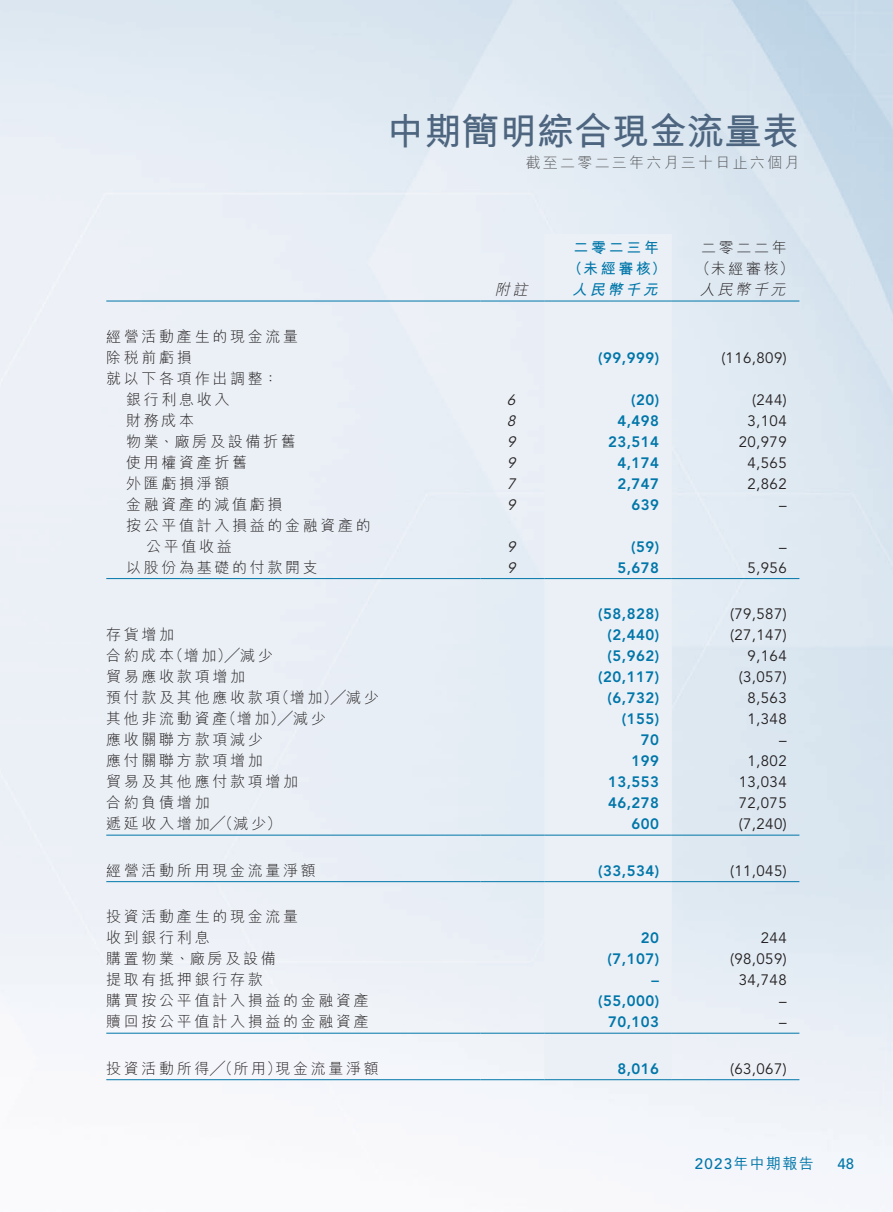
<style>
.page{position:relative;width:893px;height:1212px;background:#fff}
.page>*{position:absolute;margin:0;border:0;box-sizing:border-box;transform-origin:0 0}
.t1{font:700 37.5px "M Hei HK";color:#4d657f}
._50_Table_Body{font:300 15px "M Hei HK";letter-spacing:.18em;color:#231f20}
._50_Table_Body-2{font:800 15px "Avenir LT Std";letter-spacing:.03em;color:#0076a9}
._50_Table_Body-3{font:15px "Avenir LT Std";letter-spacing:.03em;color:#231f20}
.t2{font:300 15px "M Hei HK";letter-spacing:.15em;color:#57585a}
._50_Table_Body-4{font:700 15px "M Hei HK";letter-spacing:.18em;color:#0076a9}
.t3{font:500 15px "M Hei HK";letter-spacing:.09em;color:#0076a9}
._50_Table_Body-5{font:italic 15px "Avenir LT Std";color:#231f20}
._50_Table_Body-6{font:italic 300 15px "M Hei HK";color:#231f20}
._50_Table_Body-7{font:italic 700 15px "M Hei HK";color:#0076a9}
.t4{font:500 15px "Avenir LT Std";color:#0076a9}
.s1{font-family:"Avenir LT Std"}
</style>
<div class="page">
<div style="left:544px;top:234px;width:128px;height:845px;background:#ebf0f6"></div>
<hr style="left:106px;top:301px;width:374px;height:1px;background:#0076a9">
<hr style="left:480px;top:301px;width:64px;height:1px;background:#0076a9">
<hr style="left:544px;top:301px;width:128px;height:1px;background:#0076a9">
<hr style="left:672px;top:301px;width:127px;height:1px;background:#0076a9">
<hr style="left:106px;top:578px;width:374px;height:1px;background:#0076a9">
<hr style="left:480px;top:578px;width:64px;height:1px;background:#0076a9">
<hr style="left:544px;top:578px;width:128px;height:1px;background:#0076a9">
<hr style="left:672px;top:578px;width:127px;height:1px;background:#0076a9">
<hr style="left:106px;top:835px;width:374px;height:1px;background:#0076a9">
<hr style="left:480px;top:835px;width:64px;height:1px;background:#0076a9">
<hr style="left:544px;top:835px;width:128px;height:1px;background:#0076a9">
<hr style="left:672px;top:835px;width:127px;height:1px;background:#0076a9">
<hr style="left:106px;top:881px;width:374px;height:1px;background:#0076a9">
<hr style="left:480px;top:881px;width:64px;height:1px;background:#0076a9">
<hr style="left:544px;top:881px;width:128px;height:1px;background:#0076a9">
<hr style="left:672px;top:881px;width:127px;height:1px;background:#0076a9">
<hr style="left:106px;top:1033px;width:374px;height:1px;background:#0076a9">
<hr style="left:480px;top:1033px;width:64px;height:1px;background:#0076a9">
<hr style="left:544px;top:1033px;width:128px;height:1px;background:#0076a9">
<hr style="left:672px;top:1033px;width:127px;height:1px;background:#0076a9">
<hr style="left:106px;top:1079px;width:374px;height:1px;background:#0076a9">
<hr style="left:480px;top:1079px;width:64px;height:1px;background:#0076a9">
<hr style="left:544px;top:1079px;width:128px;height:1px;background:#0076a9">
<hr style="left:672px;top:1079px;width:127px;height:1px;background:#0076a9">
<h1 class="t1" style="left:387px;top:104px;width:414px">中期簡明綜合現金流量表</h1>
<p class="t2" style="left:526px;top:155px;width:275px">截至二零二三年六月三十日止六個月</p>
<p class="_50_Table_Body-4" style="left:573px;top:237px;width:87px">二零二三年</p>
<p class="_50_Table_Body" style="left:701px;top:240px;width:87px">二零二二年</p>
<p class="_50_Table_Body-4" style="left:568px;top:258px;width:100px">（未經審核）</p>
<p class="_50_Table_Body" style="left:695px;top:261px;width:100px">（未經審核(</p>
<p class="_50_Table_Body-6" style="left:495px;top:282px;width:38px">附註</p>
<p class="_50_Table_Body-7" style="left:572px;top:279px;width:92px">人民幣千元</p>
<p class="_50_Table_Body-6" style="left:700px;top:282px;width:91px">人民幣千元</p>
<p class="_50_Table_Body" style="left:106px;top:328px;width:193px">經營活動產生的現金流量</p>
<p class="_50_Table_Body" style="left:106px;top:349px;width:87px">除稅前虧損</p>
<p class="_50_Table_Body" style="left:106px;top:370px;width:173px">就以下各項作出調整：</p>
<p class="_50_Table_Body-2" style="left:598px;top:348px;width:62px">)99,999(</p>
<p class="_50_Table_Body-3" style="left:721px;top:349px;width:67px">)116,809(</p>
<p class="_50_Table_Body" style="left:126px;top:391px;width:105px">銀行利息收入</p>
<p class="_50_Table_Body-5" style="left:507px;top:391px;width:14px">6</p>
<p class="_50_Table_Body-2" style="left:631px;top:390px;width:29px">)20(</p>
<p class="_50_Table_Body-3" style="left:752px;top:391px;width:36px">)244(</p>
<p class="_50_Table_Body" style="left:126px;top:412px;width:70px">財務成本</p>
<p class="_50_Table_Body-5" style="left:507px;top:412px;width:14px">8</p>
<p class="_50_Table_Body-2" style="left:617px;top:411px;width:43px">4,498</p>
<p class="_50_Table_Body-3" style="left:747px;top:412px;width:41px">3,104</p>
<p class="_50_Table_Body" style="left:126px;top:433px;width:171px">物業、廠房及設備折舊</p>
<p class="_50_Table_Body-5" style="left:507px;top:433px;width:14px">9</p>
<p class="_50_Table_Body-2" style="left:608px;top:432px;width:53px">23,514</p>
<p class="_50_Table_Body-3" style="left:739px;top:433px;width:49px">20,979</p>
<p class="_50_Table_Body" style="left:126px;top:454px;width:123px">使用權資產折舊</p>
<p class="_50_Table_Body-5" style="left:507px;top:454px;width:14px">9</p>
<p class="_50_Table_Body-2" style="left:617px;top:453px;width:43px">4,174</p>
<p class="_50_Table_Body-3" style="left:747px;top:454px;width:41px">4,565</p>
<p class="_50_Table_Body" style="left:126px;top:475px;width:105px">外匯虧損淨額</p>
<p class="_50_Table_Body-5" style="left:507px;top:475px;width:14px">7</p>
<p class="_50_Table_Body-2" style="left:617px;top:474px;width:43px">2,747</p>
<p class="_50_Table_Body-3" style="left:747px;top:475px;width:41px">2,862</p>
<p class="_50_Table_Body" style="left:126px;top:496px;width:158px">金融資產的減值虧損</p>
<p class="_50_Table_Body" style="left:126px;top:517px;width:246px">按公平值計入損益的金融資產的</p>
<p class="_50_Table_Body-5" style="left:507px;top:496px;width:14px">9</p>
<p class="_50_Table_Body-2" style="left:632px;top:495px;width:29px">639</p>
<p class="_50_Table_Body-3" style="left:779px;top:496px;width:9px">–</p>
<p class="_50_Table_Body" style="left:146px;top:538px;width:87px">公平值收益</p>
<p class="_50_Table_Body-5" style="left:507px;top:538px;width:14px">9</p>
<p class="_50_Table_Body-2" style="left:631px;top:537px;width:29px">)59(</p>
<p class="_50_Table_Body-3" style="left:779px;top:538px;width:9px">–</p>
<p class="_50_Table_Body" style="left:126px;top:559px;width:193px">以股份為基礎的付款開支</p>
<p class="_50_Table_Body-5" style="left:507px;top:559px;width:14px">9</p>
<p class="_50_Table_Body-2" style="left:617px;top:558px;width:43px">5,678</p>
<p class="_50_Table_Body-3" style="left:747px;top:559px;width:41px">5,956</p>
<p class="_50_Table_Body-2" style="left:598px;top:605px;width:62px">)58,828(</p>
<p class="_50_Table_Body-3" style="left:730px;top:605px;width:58px">)79,587(</p>
<p class="_50_Table_Body" style="left:106px;top:627px;width:70px">存貨增加</p>
<p class="_50_Table_Body-2" style="left:608px;top:626px;width:53px">)2,440(</p>
<p class="_50_Table_Body-3" style="left:730px;top:626px;width:58px">)27,147(</p>
<p class="_50_Table_Body" style="left:168px;top:648px;width:106px">（增加）╱減少</p>
<p class="_50_Table_Body" style="left:106px;top:648px;width:70px">合約成本</p>
<p class="_50_Table_Body-2" style="left:608px;top:647px;width:53px">)5,962(</p>
<p class="_50_Table_Body-3" style="left:747px;top:647px;width:41px">9,164</p>
<p class="_50_Table_Body" style="left:106px;top:669px;width:140px">貿易應收款項增加</p>
<p class="_50_Table_Body-2" style="left:598px;top:668px;width:62px">)20,117(</p>
<p class="_50_Table_Body-3" style="left:739px;top:668px;width:49px">)3,057(</p>
<p class="_50_Table_Body" style="left:274px;top:690px;width:106px">（增加）╱減少</p>
<p class="_50_Table_Body" style="left:106px;top:690px;width:176px">預付款及其他應收款項</p>
<p class="_50_Table_Body-2" style="left:608px;top:689px;width:53px">)6,732(</p>
<p class="_50_Table_Body-3" style="left:747px;top:689px;width:41px">8,563</p>
<p class="_50_Table_Body" style="left:221px;top:711px;width:106px">（增加）╱減少</p>
<p class="_50_Table_Body" style="left:106px;top:711px;width:123px">其他非流動資產</p>
<p class="_50_Table_Body-2" style="left:622px;top:710px;width:39px">)155(</p>
<p class="_50_Table_Body-3" style="left:747px;top:710px;width:41px">1,348</p>
<p class="_50_Table_Body" style="left:106px;top:732px;width:158px">應收關聯方款項減少</p>
<p class="_50_Table_Body-2" style="left:641px;top:731px;width:20px">70</p>
<p class="_50_Table_Body-3" style="left:779px;top:731px;width:9px">–</p>
<p class="_50_Table_Body" style="left:106px;top:753px;width:158px">應付關聯方款項增加</p>
<p class="_50_Table_Body-2" style="left:632px;top:752px;width:29px">199</p>
<p class="_50_Table_Body-3" style="left:747px;top:752px;width:41px">1,802</p>
<p class="_50_Table_Body" style="left:106px;top:774px;width:193px">貿易及其他應付款項增加</p>
<p class="_50_Table_Body-2" style="left:608px;top:773px;width:53px">13,553</p>
<p class="_50_Table_Body-3" style="left:739px;top:773px;width:49px">13,034</p>
<p class="_50_Table_Body" style="left:106px;top:795px;width:105px">合約負債增加</p>
<p class="_50_Table_Body-2" style="left:608px;top:794px;width:53px">46,278</p>
<p class="_50_Table_Body-3" style="left:739px;top:794px;width:49px">72,075</p>
<p class="_50_Table_Body" style="left:106px;top:816px;width:177px">遞延收入增加╱（減少(</p>
<p class="_50_Table_Body-2" style="left:632px;top:815px;width:29px">600</p>
<p class="_50_Table_Body-3" style="left:739px;top:815px;width:49px">)7,240(</p>
<p class="_50_Table_Body" style="left:106px;top:862px;width:211px">經營活動所用現金流量淨額</p>
<p class="_50_Table_Body" style="left:106px;top:909px;width:193px">投資活動產生的現金流量</p>
<p class="_50_Table_Body-2" style="left:598px;top:861px;width:62px">)33,534(</p>
<p class="_50_Table_Body-3" style="left:730px;top:862px;width:58px">)11,045(</p>
<p class="_50_Table_Body" style="left:106px;top:930px;width:105px">收到銀行利息</p>
<p class="_50_Table_Body-2" style="left:641px;top:929px;width:20px">20</p>
<p class="_50_Table_Body-3" style="left:761px;top:929px;width:27px">244</p>
<p class="_50_Table_Body" style="left:106px;top:951px;width:171px">購置物業、廠房及設備</p>
<p class="_50_Table_Body-2" style="left:608px;top:950px;width:53px">)7,107(</p>
<p class="_50_Table_Body-3" style="left:730px;top:950px;width:58px">)98,059(</p>
<p class="_50_Table_Body" style="left:106px;top:972px;width:158px">提取有抵押銀行存款</p>
<p class="_50_Table_Body-2" style="left:652px;top:971px;width:9px">–</p>
<p class="_50_Table_Body-3" style="left:739px;top:971px;width:49px">34,748</p>
<p class="_50_Table_Body" style="left:106px;top:993px;width:264px">購買按公平值計入損益的金融資產</p>
<p class="_50_Table_Body-2" style="left:598px;top:992px;width:62px">)55,000(</p>
<p class="_50_Table_Body-3" style="left:779px;top:992px;width:9px">–</p>
<p class="_50_Table_Body" style="left:106px;top:1014px;width:264px">贖回按公平值計入損益的金融資產</p>
<p class="_50_Table_Body-2" style="left:608px;top:1013px;width:53px">70,103</p>
<p class="_50_Table_Body-3" style="left:779px;top:1013px;width:9px">–</p>
<p class="_50_Table_Body" style="left:106px;top:1060px;width:177px">投資活動所得╱（所用）</p>
<p class="_50_Table_Body" style="left:276px;top:1060px;width:105px">現金流量淨額</p>
<p class="_50_Table_Body-2" style="left:617px;top:1059px;width:43px">8,016</p>
<p class="_50_Table_Body-3" style="left:730px;top:1060px;width:58px">)63,067(</p>
<p class="t3" style="left:695px;top:1153px;width:121px"><span class="s1">2023</span>年中期報告</p>
<p class="t4" style="left:837px;top:1155px;width:18px">48</p>
</div>
